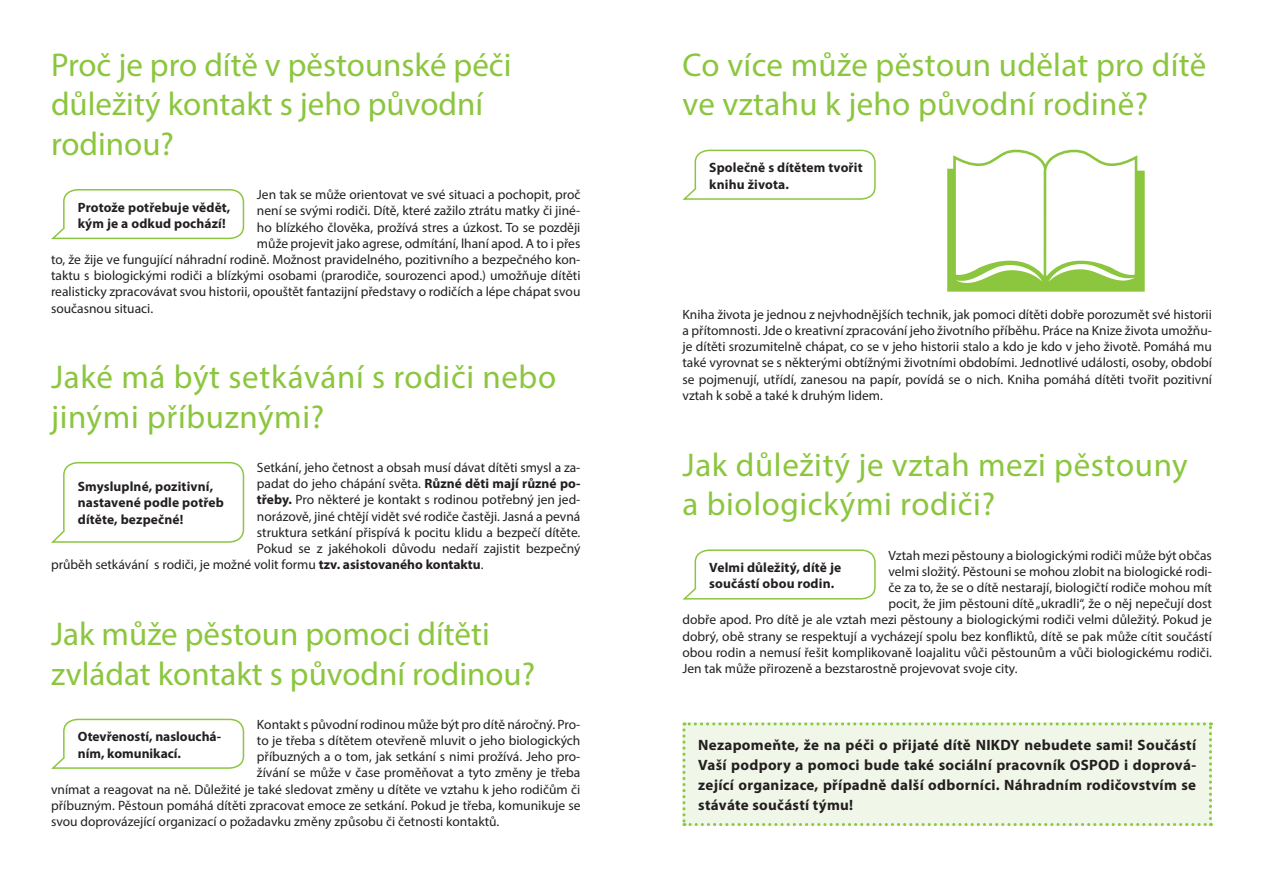
<style>
.page{position:relative;width:1263px;height:893px;background:#fff}
.page>*{position:absolute;margin:0;border:0;box-sizing:border-box;transform-origin:0 0}
.t1{font:33px/39.6px "Myriad Pro";letter-spacing:.01em;color:#8bc63e}
.t2{font:700 15px/20.2px "Myriad Pro";letter-spacing:.02em;color:#231f20;text-align:justify}
.t3{font:13.5px/16.2px "Myriad Pro";color:#231f20;text-align:justify}
.t4{font:700 13.5px/16.2px "Myriad Pro";letter-spacing:.01em;color:#231f20}
.s1{font-weight:700}
</style>
<div class="page">
<svg style="left:51px;top:189px;width:194px;height:51px"></svg>
<svg style="left:682px;top:149px;width:194px;height:51px"></svg>
<svg style="left:682px;top:549px;width:194px;height:51px"></svg>
<svg style="left:51px;top:718px;width:194px;height:51px"></svg>
<svg style="left:51px;top:461px;width:194px;height:82px"></svg>
<svg style="left:947px;top:149px;width:198px;height:143px"></svg>
<div style="left:682px;top:722px;width:530px;height:104px;background:#f1f7e8"></div>
<p class="t1" style="left:51px;top:44px;width:462px">Proč je pro dítě v pěstounské péči důležitý kontakt s jeho původní rodinou?</p>
<p class="t3" style="left:257px;top:186px;width:325px">Jen tak se může orientovat ve své situaci a pochopit, proč</p>
<p class="t3" style="left:257px;top:202px;width:325px">není se svými rodiči. Dítě, které zažilo ztrátu matky či jiné-</p>
<p class="t3" style="left:257px;top:219px;width:325px">ho blízkého člověka, prožívá stres a úzkost. To se později</p>
<p class="t3" style="left:257px;top:235px;width:325px">může projevit jako agrese, odmítání, lhaní apod. A to i přes</p>
<p class="t3" style="left:51px;top:251px;width:531px">to, že žije ve fungující náhradní rodině. Možnost pravidelného, pozitivního a bezpečného kon-</p>
<p class="t3" style="left:51px;top:267px;width:531px">taktu s biologickými rodiči a blízkými osobami (prarodiče, sourozenci apod.) umožňuje dítěti</p>
<p class="t3" style="left:51px;top:283px;width:531px">realisticky zpracovávat svou historii, opouštět fantazijní představy o rodičích a lépe chápat svou</p>
<p class="t3" style="left:51px;top:300px;width:104px">současnou situaci.</p>
<p class="t4" style="left:78px;top:199px;width:154px">Protože potřebuje vědět, kým je a odkud pochází!</p>
<p class="t1" style="left:51px;top:357px;width:507px">Jaké má být setkávání s rodiči nebo jinými příbuznými?</p>
<p class="t3" style="left:257px;top:459px;width:325px">Setkání, jeho četnost a obsah musí dávat dítěti smysl a za-</p>
<p class="t3" style="left:257px;top:475px;width:325px">padat do jeho chápání světa. <span class="s1">Různé děti mají různé po-</span></p>
<p class="t3" style="left:257px;top:492px;width:325px"><span class="s1">třeby.</span> Pro některé je kontakt s rodinou potřebný jen jed-</p>
<p class="t3" style="left:257px;top:508px;width:325px">norázově, jiné chtějí vidět své rodiče častěji. Jasná a pevná</p>
<p class="t3" style="left:257px;top:524px;width:325px">struktura setkání přispívá k pocitu klidu a bezpečí dítěte.</p>
<p class="t3" style="left:257px;top:540px;width:325px">Pokud se z jakéhokoli důvodu nedaří zajistit bezpečný</p>
<p class="t3" style="left:51px;top:556px;width:434px">průběh setkávání s rodiči, je možné volit formu <span class="s1">tzv. asistovaného kontaktu</span>.</p>
<p class="t4" style="left:78px;top:478px;width:148px">Smysluplné, pozitivní, nastavené podle potřeb dítěte, bezpečné!</p>
<p class="t1" style="left:51px;top:614px;width:486px">Jak může pěstoun pomoci dítěti zvládat kontakt s původní rodinou?</p>
<p class="t3" style="left:257px;top:716px;width:325px">Kontakt s původní rodinou může být pro dítě náročný. Pro-</p>
<p class="t3" style="left:257px;top:732px;width:325px">to je třeba s dítětem otevřeně mluvit o jeho biologických</p>
<p class="t3" style="left:257px;top:748px;width:325px">příbuzných a o tom, jak setkání s nimi prožívá. Jeho pro-</p>
<p class="t3" style="left:257px;top:765px;width:325px">žívání se může v čase proměňovat a tyto změny je třeba</p>
<p class="t3" style="left:51px;top:781px;width:531px">vnímat a reagovat na ně. Důležité je také sledovat změny u dítěte ve vztahu k jeho rodičům či</p>
<p class="t3" style="left:51px;top:797px;width:531px">příbuzným. Pěstoun pomáhá dítěti zpracovat emoce ze setkání. Pokud je třeba, komunikuje se</p>
<p class="t3" style="left:51px;top:813px;width:450px">svou doprovázející organizací o požadavku změny způsobu či četnosti kontaktů.</p>
<p class="t4" style="left:78px;top:728px;width:145px">Otevřeností, naslouchá&shy;ním, komunikací.</p>
<p class="t1" style="left:682px;top:44px;width:525px">Co více může pěstoun udělat pro dítě ve vztahu k jeho původní rodině?</p>
<p class="t4" style="left:709px;top:159px;width:155px">Společně s dítětem tvořit knihu života.</p>
<p class="t3" style="left:682px;top:306px;width:531px">Kniha života je jednou z nejvhodnějších technik, jak pomoci dítěti dobře porozumět své historii a přítomnosti. Jde o kreativní zpracování jeho životního příběhu. Práce na Knize života umožňu&shy;je dítěti srozumitelně chápat, co se v jeho historii stalo a kdo je kdo v jeho životě. Pomáhá mu také vyrovnat se s některými obtížnými životními obdobími. Jednotlivé události, osoby, období se pojmenují, utřídí, zanesou na papír, povídá se o nich. Kniha pomáhá dítěti tvořit pozitivní vztah k sobě a také k druhým lidem.</p>
<p class="t1" style="left:682px;top:444px;width:507px">Jak důležitý je vztah mezi pěstouny a biologickými rodiči?</p>
<p class="t3" style="left:888px;top:547px;width:325px">Vztah mezi pěstouny a biologickými rodiči může být občas</p>
<p class="t3" style="left:888px;top:563px;width:325px">velmi složitý. Pěstouni se mohou zlobit na biologické rodi-</p>
<p class="t3" style="left:888px;top:579px;width:325px">če za to, že se o dítě nestarají, biologičtí rodiče mohou mít</p>
<p class="t3" style="left:888px;top:595px;width:325px">pocit, že jim pěstouni dítě „ukradli“, že o něj nepečují dost</p>
<p class="t3" style="left:682px;top:611px;width:531px">dobře apod. Pro dítě je ale vztah mezi pěstouny a biologickými rodiči velmi důležitý. Pokud je</p>
<p class="t3" style="left:682px;top:628px;width:531px">dobrý, obě strany se respektují a vycházejí spolu bez konfliktů, dítě se pak může cítit součástí</p>
<p class="t3" style="left:682px;top:644px;width:531px">obou rodin a nemusí řešit komplikovaně loajalitu vůči pěstounům a vůči biologickému rodiči.</p>
<p class="t3" style="left:682px;top:660px;width:337px">Jen tak může přirozeně a bezstarostně projevovat svoje city.</p>
<p class="t4" style="left:709px;top:559px;width:133px">Velmi důležitý, dítě je součástí obou rodin.</p>
<p class="t2" style="left:698px;top:734px;width:499px">Nezapomeňte, že na péči o přijaté dítě NIKDY nebudete sami! Součástí Vaší podpory a pomoci bude také sociální pracovník OSPOD i doprová&shy;zející organizace, případně další odborníci. Náhradním rodičovstvím se stáváte součástí týmu!</p>
</div>
